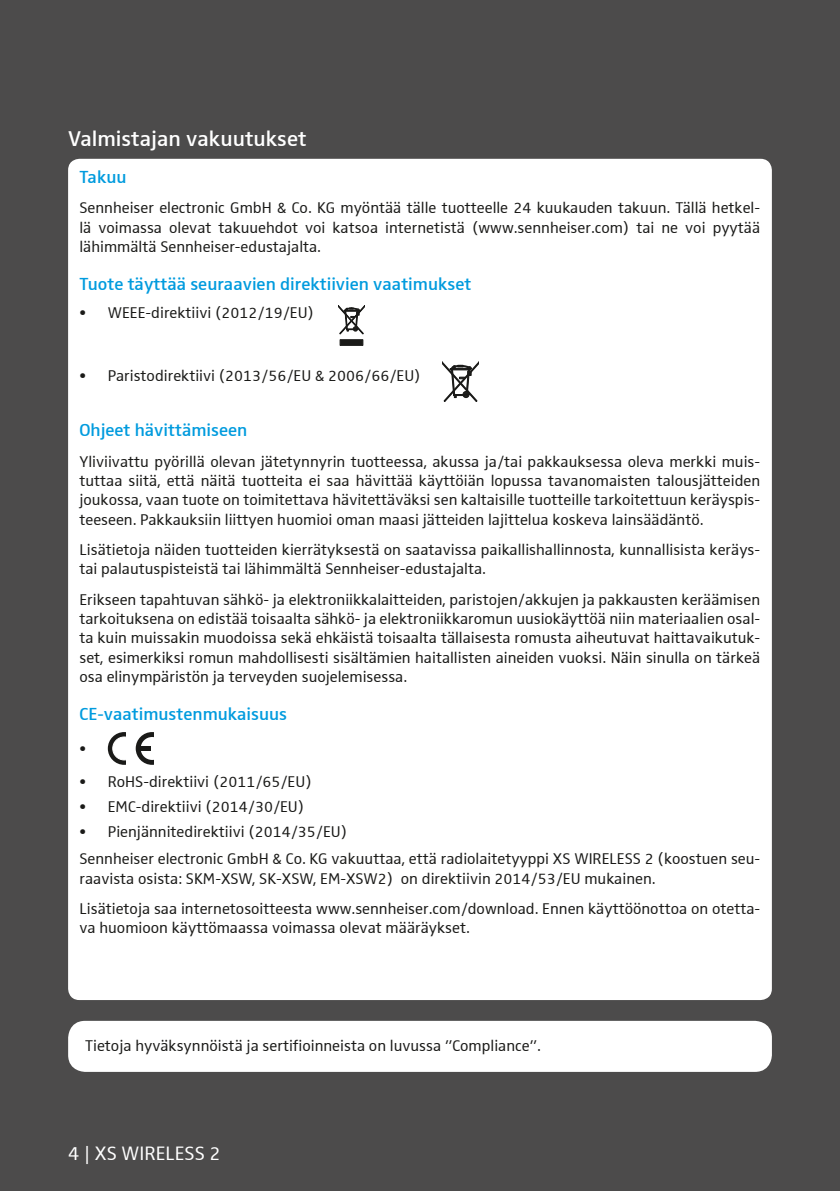
<style>
.page{position:relative;width:840px;height:1191px;background:#fff}
.page>*{position:absolute;margin:0;border:0;box-sizing:border-box;transform-origin:0 0}
.t1{font:600 22px "Sennheiser";color:#fff}
.t2{font:20px "Sennheiser";color:#fff}
.t3{font:600 18px "Sennheiser";color:#009bde}
.t4{font:16px/19.2px "Sennheiser";color:#1a1a18;text-align:justify}
</style>
<div class="page">
<div style="left:0;top:0;width:839px;height:1191px;background:#4c4b4b"></div>
<div style="left:68px;top:159px;width:703px;height:841px;background:#fff;border-radius:11px"></div>
<svg style="left:108px;top:732px;width:32px;height:33px"></svg>
<div style="left:113px;top:737px;width:23px;height:23px;background:#fff;border-radius:50%"></div>
<div style="left:113px;top:737px;width:23px;height:23px;border:1px solid #fff;border-radius:50%"></div>
<div style="left:126px;top:732px;width:14px;height:33px;background:#fff"></div>
<div style="left:136px;top:732px;width:32px;height:33px;background:#1a1a18;border-radius:50%"></div>
<div style="left:141px;top:737px;width:22px;height:23px;background:#fff;border-radius:50%"></div>
<div style="left:138px;top:746px;width:12px;height:5px;background:#1a1a18"></div>
<div style="left:154px;top:732px;width:15px;height:33px;background:#fff"></div>
<div style="left:340px;top:340px;width:23px;height:5px;background:#1a1a18"></div>
<svg style="left:338px;top:305px;width:26px;height:29px"></svg>
<svg style="left:442px;top:362px;width:36px;height:39px"></svg>
<div style="left:68px;top:1020px;width:703px;height:51px;background:#fff;border-radius:17px"></div>
<h1 class="t1" style="left:68px;top:126px;width:240px">Valmistajan vakuutukset</h1>
<p class="t3" style="left:79px;top:166px;width:49px">Takuu</p>
<p class="t4" style="left:79px;top:198px;width:681px">Sennheiser electronic GmbH &amp; Co. KG myöntää tälle tuotteelle 24 kuukauden takuun. Tällä hetkel&shy;lä voimassa olevat takuuehdot voi katsoa internetistä (www.sennheiser.com) tai ne voi pyytää lähimmältä Sennheiser-edustajalta.</p>
<p class="t3" style="left:79px;top:274px;width:393px">Tuote täyttää seuraavien direktiivien vaatimukset</p>
<p class="t4" style="left:79px;top:303px;width:236px">• WEEE-direktiivi (2012/19/EU)</p>
<p class="t4" style="left:79px;top:366px;width:342px">• Paristodirektiivi (2013/56/EU &amp; 2006/66/EU)</p>
<p class="t3" style="left:79px;top:420px;width:169px">Ohjeet hävittämiseen</p>
<p class="t4" style="left:79px;top:452px;width:681px">Yliviivattu pyörillä olevan jätetynnyrin tuotteessa, akussa ja/tai pakkauksessa oleva merkki muis&shy;tuttaa siitä, että näitä tuotteita ei saa hävittää käyttöiän lopussa tavanomaisten talousjätteiden joukossa, vaan tuote on toimitettava hävitettäväksi sen kaltaisille tuotteille tarkoitettuun keräyspis&shy;teeseen. Pakkauksiin liittyen huomioi oman maasi jätteiden lajittelua koskeva lainsäädäntö.</p>
<p class="t4" style="left:79px;top:540px;width:681px">Lisätietoja näiden tuotteiden kierrätyksestä on saatavissa paikallishallinnosta, kunnallisista keräys&shy;tai palautuspisteistä tai lähimmältä Sennheiser-edustajalta.</p>
<p class="t4" style="left:79px;top:590px;width:682px">Erikseen tapahtuvan sähkö- ja elektroniikkalaitteiden, paristojen/akkujen ja pakkausten keräämisen tarkoituksena on edistää toisaalta sähkö- ja elektroniikkaromun uusiokäyttöä niin materiaalien osal&shy;ta kuin muissakin muodoissa sekä ehkäistä toisaalta tällaisesta romusta aiheutuvat haittavaikutuk&shy;set, esimerkiksi romun mahdollisesti sisältämien haitallisten aineiden vuoksi. Näin sinulla on tärkeä osa elinympäristön ja terveyden suojelemisessa.</p>
<p class="t3" style="left:79px;top:704px;width:209px">CE-vaatimustenmukaisuus</p>
<p class="t4" style="left:79px;top:738px;width:8px">•</p>
<p class="t4" style="left:79px;top:772px;width:234px">• RoHS-direktiivi (2011/65/EU)</p>
<p class="t4" style="left:79px;top:796px;width:226px">• EMC-direktiivi (2014/30/EU)</p>
<p class="t4" style="left:79px;top:817px;width:682px;line-height:27.8px">• Pienjännitedirektiivi (2014/35/EU)<br>Sennheiser electronic GmbH &amp; Co. KG vakuuttaa, että radiolaitetyyppi XS WIRELESS 2 (koostuen seu-</p>
<p class="t4" style="left:79px;top:863px;width:681px;line-height:30.6px">raavista osista: SKM-XSW, SK-XSW, EM-XSW2) on direktiivin 2014/53/EU mukainen.<br>Lisätietoja saa internetosoitteesta www.sennheiser.com/download. Ennen käyttöönottoa on otetta-</p>
<p class="t4" style="left:79px;top:918px;width:391px">va huomioon käyttömaassa voimassa olevat määräykset.</p>
<p class="t4" style="left:85px;top:1036px;width:457px">Tietoja hyväksynnöistä ja sertifioinneista on luvussa ”Compliance”.</p>
<p class="t2" style="left:68px;top:1141px;width:154px">4 | XS WIRELESS 2</p>
</div>
